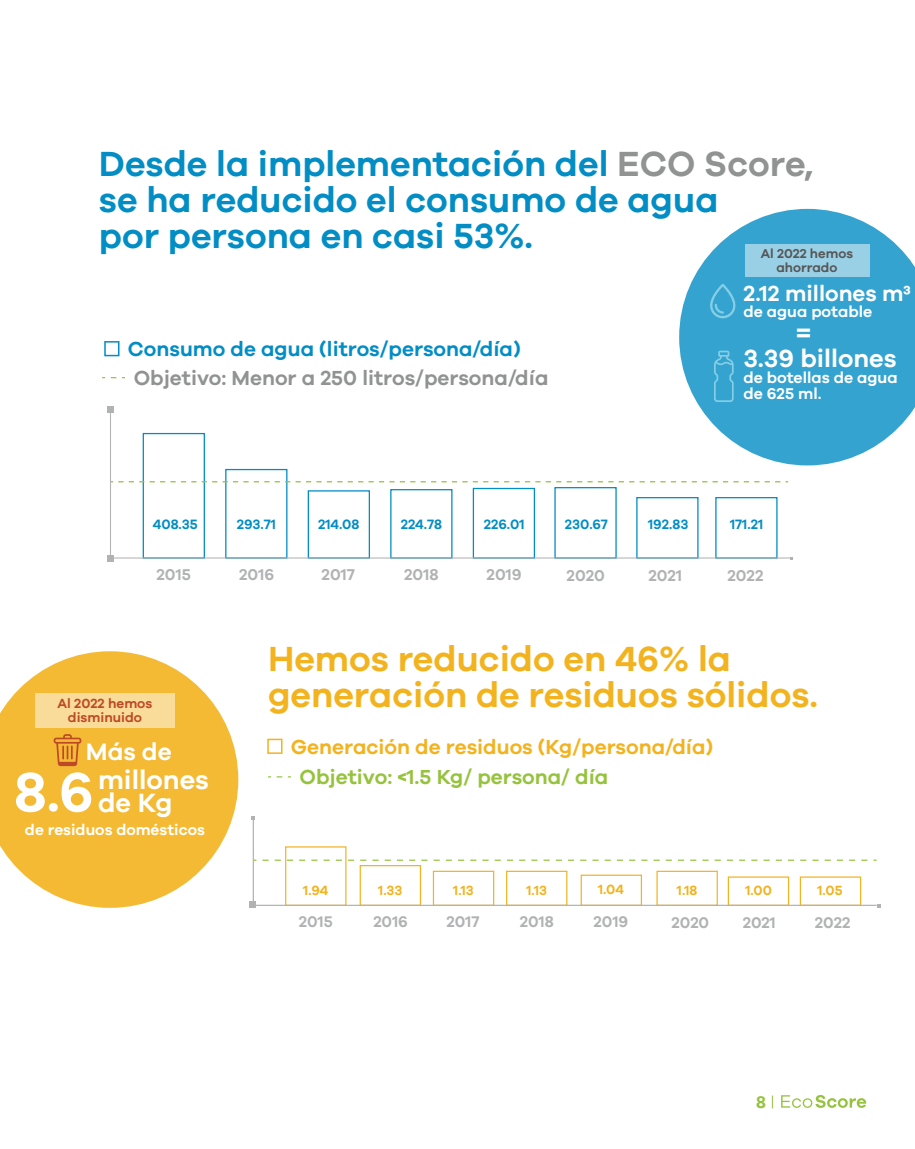
<style>
.page{position:relative;width:915px;height:1149px;background:#fff}
.page>*{position:absolute;margin:0;border:0;box-sizing:border-box;transform-origin:0 0}
.t1{font:600 36px/36px "Galano Grotesque";color:#028dc4}
.t2{font:600 36px/36px "Galano Grotesque";color:#f3b31e}
.t3{font:600 28.05px "Galano Grotesque";color:#fff}
.t4{font:600 27.15px/23.1px "Galano Grotesque";color:#fff}
.t5{font:600 25.5px "Galano Grotesque";color:#fff}
.t6{font:600 24.6px "Galano Grotesque";color:#fff}
.t7{font:600 22.5px "Galano Grotesque";color:#fff}
.t8{font:600 21px "Galano Grotesque";color:#919292}
.t9{font:600 21px "Galano Grotesque";color:#f3b31e}
.t10{font:600 21px "Galano Grotesque";color:#028dc4}
.t11{font:600 21px "Galano Grotesque";color:#96c33d}
.t12{font:600 17.25px "Galano Grotesque";color:#96c33d}
.t13{font:600 16.2px "Galano Grotesque";color:#b1b2b3}
.t14{font:600 16.05px/15.8px "Galano Grotesque";color:#fff}
.t15{font:600 15.9px "Galano Grotesque";color:#b1b2b3}
.t16{font:600 15.6px "Galano Grotesque";color:#fff}
.t17{font:600 13.95px "Galano Grotesque";color:#028dc4}
.t18{font:600 13.8px "Galano Grotesque";color:#f3b31e}
.t19{font:600 13.65px/14px "Galano Grotesque";color:#bd4a27;text-align:center}
.t20{font:600 13.2px/13.6px "Galano Grotesque";color:#565656;text-align:center}
.s1{color:#919292}
.s2{font-size:57px}
</style>
<div class="page">
<svg style="left:679px;top:209px;width:235px;height:256px;fill:#34a3cf"></svg>
<svg style="left:0;top:651px;width:238px;height:256px;fill:#f4ba34"></svg>
<div style="left:104px;top:341px;width:15px;height:15px;border:2px solid #028dc4"></div>
<div style="left:745px;top:244px;width:124px;height:33px;background:#99d0e6"></div>
<svg style="left:713px;top:350px;width:20px;height:52px"></svg>
<svg style="left:709px;top:283px;width:26px;height:35px"></svg>
<svg style="left:268px;top:776px;width:23px;height:1px"></svg>
<div style="left:267px;top:738px;width:15px;height:15px;border:2px solid #f3b31e"></div>
<div style="left:35px;top:692px;width:140px;height:35px;background:#f9dc99"></div>
<svg style="left:54px;top:734px;width:27px;height:31px"></svg>
<svg style="left:781px;top:1095px;width:84px;height:12px"></svg>
<svg style="left:771px;top:1095px;width:1px;height:12px"></svg>
<div style="left:107px;top:554px;width:7px;height:7px;background:#b1b2b3"></div>
<div style="left:107px;top:406px;width:7px;height:6px;background:#b1b2b3"></div>
<svg style="left:109px;top:408px;width:684px;height:151px"></svg>
<div style="left:250px;top:900px;width:6px;height:7px;background:#b1b2b3"></div>
<svg style="left:252px;top:817px;width:625px;height:89px"></svg>
<p class="t1" style="left:99px;top:145px;width:716px">Desde la implementación del <span class="s1">ECO Score, </span>se ha reducido el consumo de agua<br>por persona en casi 53%.</p>
<p class="t20" style="left:760px;top:246px;width:94px">Al 2022 hemos ahorrado</p>
<p class="t10" style="left:128px;top:336px;width:394px">Consumo de agua (litros/persona/día)</p>
<p class="t8" style="left:134px;top:365px;width:416px">Objetivo: Menor a 250 litros/persona/día</p>
<p class="t7" style="left:743px;top:279px;width:169px">2.12 millones m3</p>
<p class="t14" style="left:743px;top:303px;width:130px">de agua potable</p>
<p class="t3" style="left:795px;top:316px;width:18px">=</p>
<p class="t5" style="left:743px;top:343px;width:155px">3.39 billones</p>
<p class="t14" style="left:743px;top:369px;width:156px">de botellas de agua de 625 ml.</p>
<p class="t17" style="left:153px;top:515px;width:47px">408.35</p>
<p class="t17" style="left:237px;top:515px;width:41px">293.71</p>
<p class="t17" style="left:318px;top:515px;width:43px">214.08</p>
<p class="t17" style="left:400px;top:515px;width:43px">224.78</p>
<p class="t17" style="left:564px;top:515px;width:45px">230.67</p>
<p class="t17" style="left:483px;top:515px;width:42px">226.01</p>
<p class="t17" style="left:729px;top:515px;width:35px">171.21</p>
<p class="t17" style="left:648px;top:515px;width:42px">192.83</p>
<p class="t13" style="left:156px;top:565px;width:36px">2015</p>
<p class="t13" style="left:239px;top:565px;width:37px">2016</p>
<p class="t13" style="left:321px;top:565px;width:35px">2017</p>
<p class="t13" style="left:404px;top:565px;width:36px">2018</p>
<p class="t13" style="left:486px;top:565px;width:37px">2019</p>
<p class="t13" style="left:566px;top:565px;width:40px">2020</p>
<p class="t13" style="left:648px;top:565px;width:35px">2021</p>
<p class="t13" style="left:727px;top:565px;width:37px">2022</p>
<p class="t19" style="left:58px;top:695px;width:96px">Al 2022 hemos disminuido</p>
<p class="t6" style="left:86px;top:736px;width:87px">Más de</p>
<p class="t4" style="left:14px;top:767px;width:196px;text-indent:84px">millones<br><span class="s2">8.6</span> de Kg</p>
<p class="t16" style="left:25px;top:820px;width:181px">de residuos domésticos</p>
<p class="t2" style="left:268px;top:639px;width:551px">Hemos reducido en 46% la generación de residuos sólidos.</p>
<p class="t9" style="left:291px;top:733px;width:424px">Generación de residuos (Kg/persona/día)</p>
<p class="t11" style="left:299px;top:764px;width:310px">Objetivo: &lt;1.5 Kg/ persona/ día</p>
<p class="t18" style="left:598px;top:880px;width:27px">1.04</p>
<p class="t18" style="left:817px;top:881px;width:27px">1.05</p>
<p class="t18" style="left:303px;top:881px;width:27px">1.94</p>
<p class="t18" style="left:378px;top:881px;width:26px">1.33</p>
<p class="t18" style="left:453px;top:881px;width:22px">1.13</p>
<p class="t18" style="left:526px;top:881px;width:22px">1.13</p>
<p class="t18" style="left:676px;top:881px;width:22px">1.18</p>
<p class="t18" style="left:745px;top:881px;width:28px">1.00</p>
<p class="t15" style="left:299px;top:912px;width:35px">2015</p>
<p class="t15" style="left:373px;top:912px;width:36px">2016</p>
<p class="t15" style="left:446px;top:912px;width:34px">2017</p>
<p class="t15" style="left:519px;top:912px;width:35px">2018</p>
<p class="t15" style="left:593px;top:912px;width:36px">2019</p>
<p class="t15" style="left:671px;top:912px;width:39px">2020</p>
<p class="t15" style="left:742px;top:912px;width:35px">2021</p>
<p class="t15" style="left:814px;top:912px;width:37px">2022</p>
<p class="t12" style="left:756px;top:1090px;width:11px">8</p>
</div>
